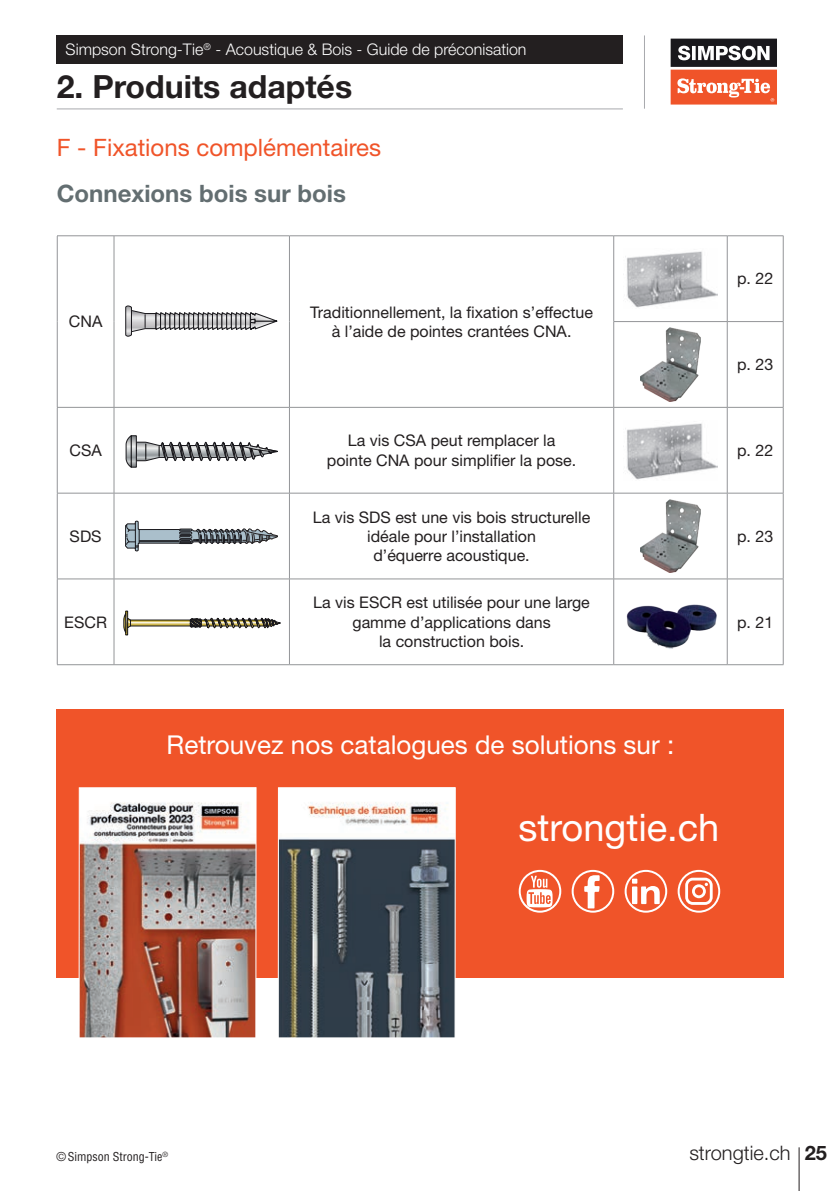
<style>
.page{position:relative;width:840px;height:1191px;background:#fff}
.page>*{position:absolute;margin:0;border:0;box-sizing:border-box;transform-origin:0 0}
.t1{font:38px "Helvetica Neue LT Std";color:#fff}
.t2{font:700 32px "Helvetica Neue LT Std";color:#231f20}
.t3{font:26px "Helvetica Neue LT Std";color:#fff}
.t4{font:24px "Helvetica Neue LT Std";color:#f05429}
.t5{font:700 24px "Helvetica Neue LT Std";color:#636e71}
.t6{font:300 20px "Helvetica Neue LT Std";color:#231f20}
.t7{font:16px/19.2px "Helvetica Neue LT Std";color:#231f20;text-align:center}
.t8{font:300 16px "Helvetica Neue LT Std";color:#fff}
.t9{font:condensed 12px "Helvetica LT Std";color:#231f20}
.s1{font-weight:700}
</style>
<div class="page">
<hr style="left:798px;top:1147px;width:1px;height:44px;background:#231f20">
<svg style="left:670px;top:39px;width:106px;height:66px"></svg>
<hr style="left:57px;top:109px;width:565px;height:1px;background:#a8a9ad">
<hr style="left:643px;top:35px;width:1px;height:74px;background:#a8a9ad">
<div style="left:57px;top:35px;width:565px;height:29px;background:#231f20"></div>
<div style="left:56px;top:709px;width:727px;height:268px;background:#f05429"></div>
<img style="left:81px;top:789px;width:173px;height:248px">
<div style="left:79px;top:787px;width:177px;height:252px;border:1px solid #fff"></div>
<img style="left:279px;top:789px;width:174px;height:248px">
<div style="left:277px;top:787px;width:178px;height:252px;border:1px solid #fff"></div>
<svg style="left:684px;top:877px;width:28px;height:28px"></svg>
<div style="left:518px;top:870px;width:43px;height:42px;border:2px solid #fff;border-radius:50%"></div>
<svg style="left:526px;top:875px;width:26px;height:32px"></svg>
<div style="left:571px;top:870px;width:43px;height:42px;border:2px solid #fff;border-radius:50%"></div>
<svg style="left:584px;top:875px;width:15px;height:33px"></svg>
<div style="left:624px;top:870px;width:42px;height:42px;border:2px solid #fff;border-radius:50%"></div>
<svg style="left:631px;top:878px;width:28px;height:26px"></svg>
<div style="left:677px;top:870px;width:42px;height:42px;border:2px solid #fff;border-radius:50%"></div>
<hr style="left:613px;top:235px;width:113px;height:1px;background:#939598">
<hr style="left:613px;top:321px;width:113px;height:1px;background:#939598">
<hr style="left:613px;top:407px;width:113px;height:1px;background:#939598">
<hr style="left:613px;top:493px;width:113px;height:1px;background:#939598">
<hr style="left:613px;top:578px;width:113px;height:1px;background:#939598">
<hr style="left:613px;top:664px;width:113px;height:1px;background:#939598">
<hr style="left:57px;top:235px;width:57px;height:1px;background:#939598">
<hr style="left:57px;top:236px;width:1px;height:85px;background:#939598">
<hr style="left:114px;top:235px;width:175px;height:1px;background:#939598">
<hr style="left:114px;top:236px;width:1px;height:85px;background:#939598">
<hr style="left:289px;top:235px;width:324px;height:1px;background:#939598">
<hr style="left:289px;top:236px;width:1px;height:85px;background:#939598">
<hr style="left:613px;top:236px;width:1px;height:85px;background:#939598">
<hr style="left:726px;top:235px;width:57px;height:1px;background:#939598">
<hr style="left:726px;top:236px;width:1px;height:85px;background:#939598">
<hr style="left:782px;top:236px;width:1px;height:85px;background:#939598">
<hr style="left:57px;top:321px;width:1px;height:86px;background:#939598">
<hr style="left:114px;top:321px;width:1px;height:86px;background:#939598">
<hr style="left:289px;top:321px;width:1px;height:86px;background:#939598">
<hr style="left:613px;top:322px;width:1px;height:85px;background:#939598">
<hr style="left:726px;top:321px;width:57px;height:1px;background:#939598">
<hr style="left:726px;top:322px;width:1px;height:85px;background:#939598">
<hr style="left:782px;top:322px;width:1px;height:85px;background:#939598">
<hr style="left:57px;top:407px;width:57px;height:1px;background:#939598">
<hr style="left:57px;top:407px;width:1px;height:86px;background:#939598">
<hr style="left:114px;top:407px;width:175px;height:1px;background:#939598">
<hr style="left:114px;top:407px;width:1px;height:86px;background:#939598">
<hr style="left:289px;top:407px;width:324px;height:1px;background:#939598">
<hr style="left:289px;top:407px;width:1px;height:86px;background:#939598">
<hr style="left:613px;top:407px;width:1px;height:86px;background:#939598">
<hr style="left:726px;top:407px;width:57px;height:1px;background:#939598">
<hr style="left:726px;top:407px;width:1px;height:86px;background:#939598">
<hr style="left:782px;top:407px;width:1px;height:86px;background:#939598">
<hr style="left:57px;top:493px;width:57px;height:1px;background:#939598">
<hr style="left:57px;top:493px;width:1px;height:85px;background:#939598">
<hr style="left:114px;top:493px;width:175px;height:1px;background:#939598">
<hr style="left:114px;top:493px;width:1px;height:85px;background:#939598">
<hr style="left:289px;top:493px;width:324px;height:1px;background:#939598">
<hr style="left:289px;top:493px;width:1px;height:85px;background:#939598">
<hr style="left:613px;top:493px;width:1px;height:85px;background:#939598">
<hr style="left:726px;top:493px;width:57px;height:1px;background:#939598">
<hr style="left:726px;top:493px;width:1px;height:85px;background:#939598">
<hr style="left:782px;top:493px;width:1px;height:85px;background:#939598">
<hr style="left:57px;top:578px;width:57px;height:1px;background:#939598">
<hr style="left:57px;top:579px;width:1px;height:85px;background:#939598">
<hr style="left:114px;top:578px;width:175px;height:1px;background:#939598">
<hr style="left:114px;top:579px;width:1px;height:85px;background:#939598">
<hr style="left:289px;top:578px;width:324px;height:1px;background:#939598">
<hr style="left:289px;top:579px;width:1px;height:85px;background:#939598">
<hr style="left:613px;top:579px;width:1px;height:85px;background:#939598">
<hr style="left:726px;top:578px;width:57px;height:1px;background:#939598">
<hr style="left:726px;top:579px;width:1px;height:85px;background:#939598">
<hr style="left:782px;top:579px;width:1px;height:85px;background:#939598">
<hr style="left:57px;top:664px;width:57px;height:1px;background:#939598">
<hr style="left:114px;top:664px;width:175px;height:1px;background:#939598">
<hr style="left:289px;top:664px;width:324px;height:1px;background:#939598">
<hr style="left:726px;top:664px;width:57px;height:1px;background:#939598">
<svg style="left:125px;top:306px;width:152px;height:30px"></svg>
<img style="left:625px;top:251px;width:91px;height:57px">
<img style="left:640px;top:328px;width:60px;height:73px">
<svg style="left:126px;top:435px;width:152px;height:32px"></svg>
<img style="left:625px;top:423px;width:91px;height:57px">
<svg style="left:125px;top:521px;width:153px;height:30px"></svg>
<img style="left:640px;top:499px;width:60px;height:73px">
<div style="left:126px;top:611px;width:2px;height:24px;border:1px solid #19181c"></div>
<svg style="left:124px;top:613px;width:156px;height:21px"></svg>
<img style="left:626px;top:604px;width:90px;height:45px">
<p class="t8" style="left:66px;top:40px;width:462px">Simpson Strong-Tie<sup>®</sup> - Acoustique &amp; Bois - Guide de préconisation</p>
<h2 class="t2" style="left:57px;top:67px;width:297px">2. Produits adaptés</h2>
<h3 class="t4" style="left:57px;top:133px;width:326px">F - Fixations complémentaires</h3>
<h3 class="t5" style="left:57px;top:179px;width:290px">Connexions bois sur bois</h3>
<p class="t7" style="left:69px;top:312px;width:35px">CNA</p>
<p class="t7" style="left:310px;top:302px;width:284px">Traditionnellement, la fixation s’effectue à l’aide de pointes crantées CNA.</p>
<p class="t7" style="left:736px;top:269px;width:38px">p. 22</p>
<p class="t7" style="left:736px;top:355px;width:38px">p. 23</p>
<p class="t7" style="left:69px;top:440px;width:34px">CSA</p>
<p class="t7" style="left:326px;top:431px;width:251px">La vis CSA peut remplacer la pointe CNA pour simplifier la pose.</p>
<p class="t7" style="left:736px;top:440px;width:38px">p. 22</p>
<p class="t7" style="left:70px;top:526px;width:33px">SDS</p>
<p class="t7" style="left:64px;top:612px;width:44px">ESCR</p>
<p class="t7" style="left:313px;top:507px;width:279px">La vis SDS est une vis bois structurelle idéale pour l’installation<br>d’équerre acoustique.</p>
<p class="t7" style="left:313px;top:593px;width:278px">La vis ESCR est utilisée pour une large gamme d’applications dans<br>la construction bois.</p>
<p class="t7" style="left:736px;top:526px;width:38px">p. 23</p>
<p class="t7" style="left:736px;top:612px;width:38px">p. 21</p>
<h3 class="t3" style="left:166px;top:729px;width:509px">Retrouvez nos catalogues de solutions sur :</h3>
<h1 class="t1" style="left:518px;top:805px;width:202px">strongtie.ch</h1>
<p class="t9" style="left:56px;top:1149px;width:113px">© Simpson Strong-Tie<sup>®</sup></p>
<p class="t6" style="left:689px;top:1140px;width:139px">strongtie.ch <span class="s1">25</span></p>
</div>
